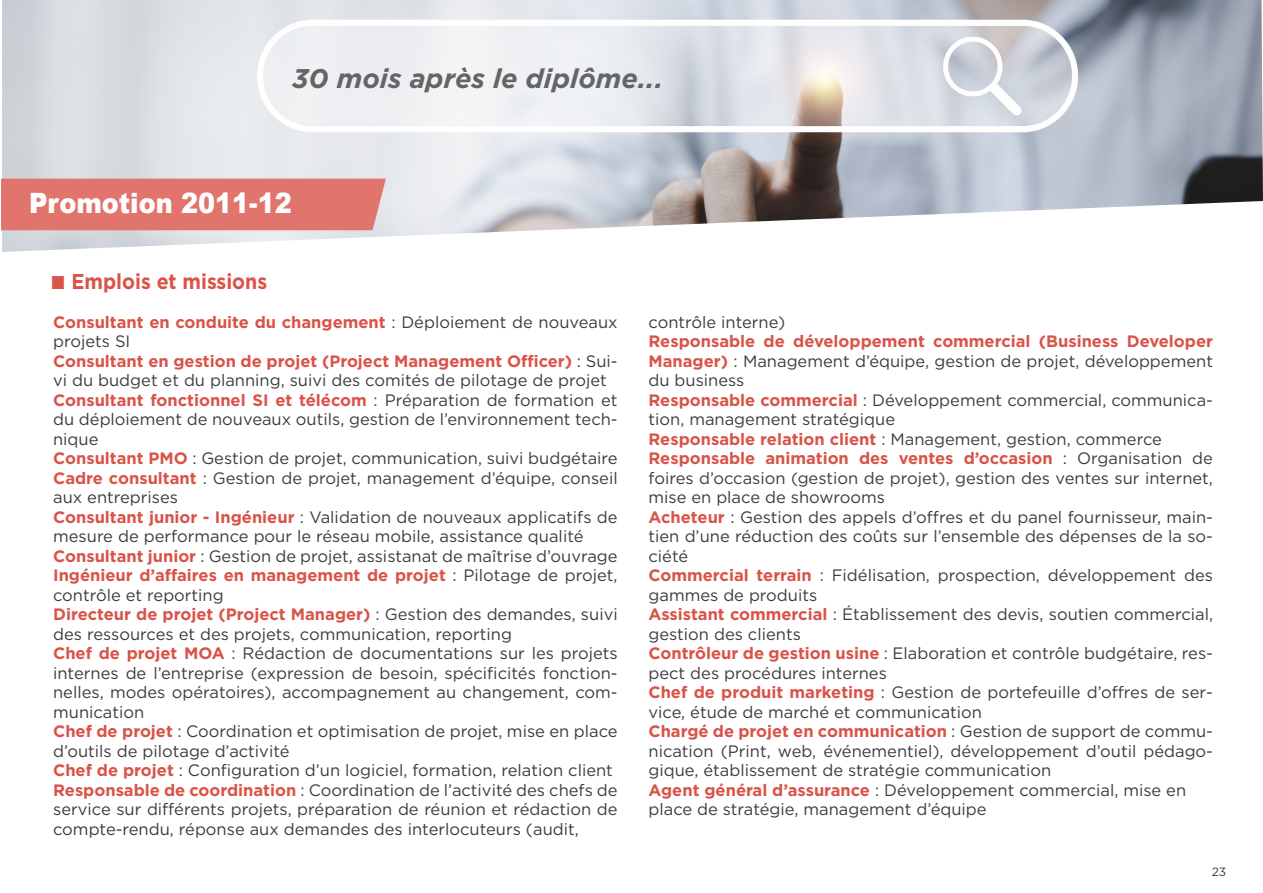
<style>
.page{position:relative;width:1263px;height:893px;background:#fff}
.page>*{position:absolute;margin:0;border:0;box-sizing:border-box;transform-origin:0 0}
.t1{font:900 28.05px "Arial";color:#fff;scale:.91 1}
.TITRE_ORANGE{font:italic 700 27px "Gotham";color:#646567}
.t2{font:700 21.45px "Gotham";color:#d95348;scale:.91 1}
.EMPLOIS{font:16.5px/19.5px "Gotham";color:#3c3c3c}
.EMPLOIS-2{font:700 16.5px/19.5px "Gotham";color:#d95348}
.missions{font:16.5px/19.5px "Gotham";color:#3c3c3c}
.t3{font:12px "Gotham";color:#3c3c3c}
.s1{font-family:"Arial";font-weight:900;font-size:28.05px}
.s2{font-weight:400;color:#3c3c3c}
.s3{font-weight:700;color:#d95348}
</style>
<div class="page">
<img style="left:2px;top:0;width:1261px;height:252px">
<div style="left:1px;top:179px;width:385px;height:51px;background:#e1756d"></div>
<p class="TITRE_ORANGE" style="left:293px;top:60px;width:372px">30 mois après le diplôme...</p>
<p class="t1" style="left:29px;top:183px;width:290px">Promotion 2011-12</p>
<p class="t2" style="left:50px;top:268px;width:240px"><span class="s1">■</span> Emplois et missions</p>
<p class="EMPLOIS-2" style="left:53px;top:312px;width:566px">Consultant en conduite du changement <span class="s2">: Déploiement de nouveaux projets SI</span></p>
<p class="EMPLOIS" style="left:53px;top:351px;width:566px"><span class="s3">Consultant en gestion de projet (Project Management Officer)</span> : Sui&shy;vi du budget et du planning, suivi des comités de pilotage de projet</p>
<p class="EMPLOIS" style="left:53px;top:390px;width:566px;text-align:justify"><span class="s3">Consultant fonctionnel SI et télécom</span> : Préparation de formation et du déploiement de nouveaux outils, gestion de l’environnement tech&shy;nique</p>
<p class="EMPLOIS" style="left:53px;top:448px;width:566px"><span class="s3">Consultant PMO</span> : Gestion de projet, communication, suivi budgétaire</p>
<p class="EMPLOIS" style="left:53px;top:468px;width:566px"><span class="s3">Cadre consultant</span> : Gestion de projet, management d’équipe, conseil aux entreprises</p>
<p class="EMPLOIS" style="left:53px;top:507px;width:566px"><span class="s3">Consultant junior - Ingénieur</span> : Validation de nouveaux applicatifs de mesure de performance pour le réseau mobile, assistance qualité</p>
<p class="EMPLOIS" style="left:53px;top:546px;width:566px"><span class="s3">Consultant junior</span> : Gestion de projet, assistanat de maîtrise d’ouvrage</p>
<p class="EMPLOIS-2" style="left:53px;top:566px;width:566px">Ingénieur d’affaires en management de projet <span class="s2">: Pilotage de projet, contrôle et reporting</span></p>
<p class="EMPLOIS" style="left:53px;top:604px;width:566px"><span class="s3">Directeur de projet (Project Manager)</span> : Gestion des demandes, suivi des ressources et des projets, communication, reporting</p>
<p class="EMPLOIS" style="left:53px;top:643px;width:566px;text-align:justify"><span class="s3">Chef de projet MOA</span> : Rédaction de documentations sur les projets internes de l’entreprise (expression de besoin, spécificités fonction&shy;nelles, modes opératoires), accompagnement au changement, com&shy;munication</p>
<p class="EMPLOIS" style="left:53px;top:721px;width:566px"><span class="s3">Chef de projet</span> : Coordination et optimisation de projet, mise en place d’outils de pilotage d’activité</p>
<p class="EMPLOIS" style="left:53px;top:760px;width:561px"><span class="s3">Chef de projet</span> : Configuration d’un logiciel, formation, relation client</p>
<p class="EMPLOIS" style="left:53px;top:780px;width:566px;text-align:justify"><span class="s3">Responsable de coordination</span> : Coordination de l’activité des chefs de service sur différents projets, préparation de réunion et rédaction de compte-rendu, réponse aux demandes des interlocuteurs (audit,</p>
<p class="EMPLOIS" style="left:648px;top:312px;width:138px">contrôle interne)</p>
<p class="EMPLOIS-2" style="left:648px;top:332px;width:566px;text-align:justify">Responsable de développement commercial (Business Developer Manager) <span class="s2">: Management d’équipe, gestion de projet, développement du business</span></p>
<p class="EMPLOIS" style="left:648px;top:390px;width:566px"><span class="s3">Responsable commercial</span> : Développement commercial, communica&shy;tion, management stratégique</p>
<p class="EMPLOIS" style="left:648px;top:429px;width:515px"><span class="s3">Responsable relation client</span> : Management, gestion, commerce</p>
<p class="EMPLOIS" style="left:648px;top:448px;width:566px;text-align:justify"><span class="s3">Responsable animation des ventes d’occasion</span> : Organisation de foires d’occasion (gestion de projet), gestion des ventes sur internet, mise en place de showrooms</p>
<p class="EMPLOIS" style="left:648px;top:507px;width:566px;text-align:justify"><span class="s3">Acheteur</span> : Gestion des appels d’offres et du panel fournisseur, main&shy;tien d’une réduction des coûts sur l’ensemble des dépenses de la so&shy;ciété</p>
<p class="EMPLOIS" style="left:648px;top:565px;width:566px"><span class="s3">Commercial terrain</span> : Fidélisation, prospection, développement des gammes de produits</p>
<p class="EMPLOIS" style="left:648px;top:604px;width:566px"><span class="s3">Assistant commercial</span> : Établissement des devis, soutien commercial, gestion des clients</p>
<p class="EMPLOIS" style="left:648px;top:643px;width:566px"><span class="s3">Contrôleur de gestion usine</span> : Elaboration et contrôle budgétaire, res&shy;pect des procédures internes</p>
<p class="EMPLOIS" style="left:648px;top:682px;width:566px"><span class="s3">Chef de produit marketing</span> : Gestion de portefeuille d’offres de ser&shy;vice, étude de marché et communication</p>
<p class="EMPLOIS" style="left:648px;top:721px;width:566px;text-align:justify"><span class="s3">Chargé de projet en communication</span> : Gestion de support de commu&shy;nication (Print, web, événementiel), développement d’outil pédago&shy;gique, établissement de stratégie communication</p>
<p class="missions" style="left:648px;top:780px;width:539px"><span class="s3">Agent général d’assurance</span> : Développement commercial, mise en place de stratégie, management d’équipe</p>
<p class="t3" style="left:1212px;top:864px;width:16px">23</p>
</div>
